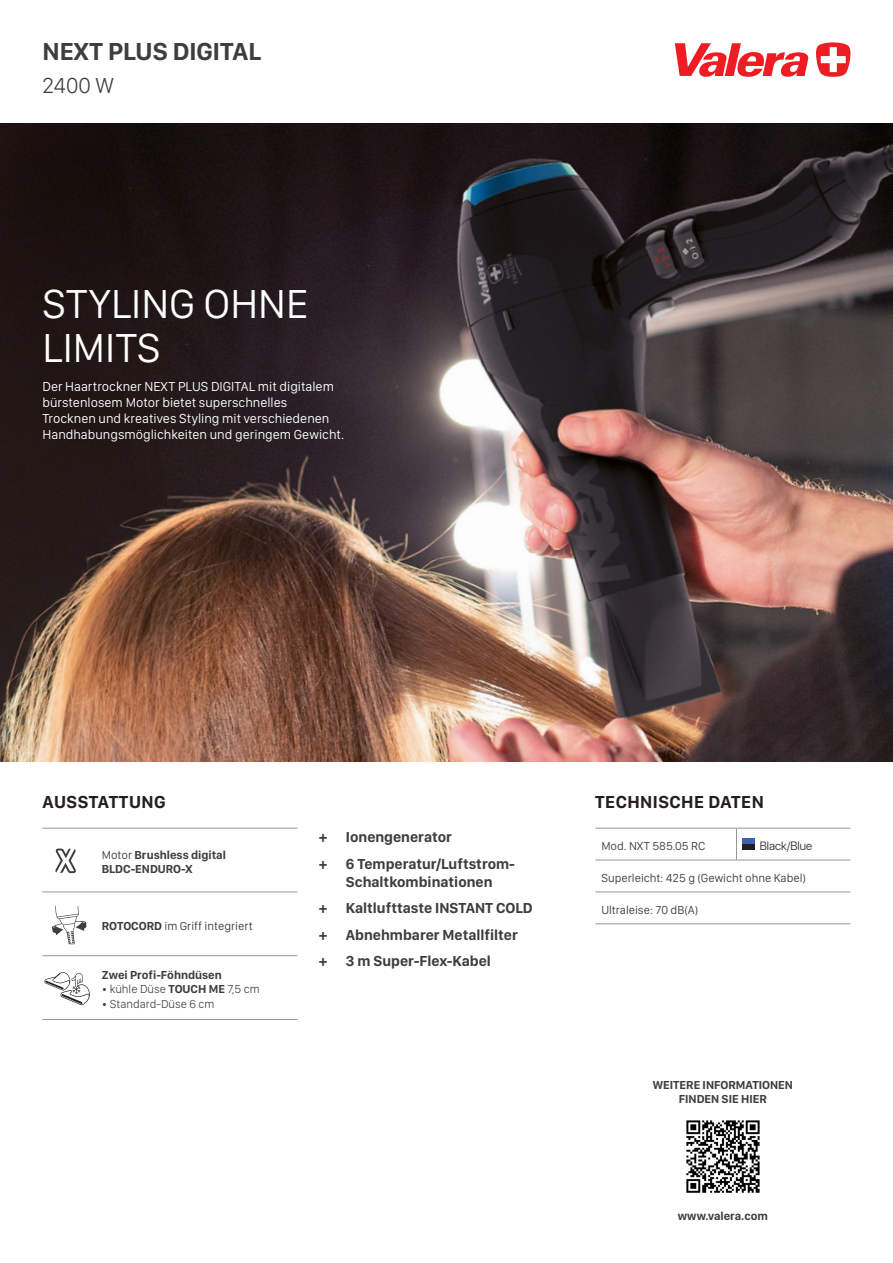
<style>
.page{position:relative;width:893px;height:1263px;background:#fff}
.page>*{position:absolute;margin:0;border:0;box-sizing:border-box;transform-origin:0 0}
.t1{font:42px/43.8px "SF Compact Display";color:#fff}
.t2{font:700 25.5px "SF Compact Display";color:#3e3e3f}
.t3{font:300 22.5px "SF Compact Display";color:#3e3e3f}
.Heading_1_-_left{font:700 18px "SF Compact Display";letter-spacing:.025em;color:#231f20}
.t4{font:700 15px/18px "SF Compact Display";color:#3e3e3f;text-align:center}
.Body_text_1_-_left{font:13.5px/16.2px "SF Compact Display";color:#fff}
.Body_text_1_-_left-2{font:700 12px "SF Compact Display";color:#3e3e3f}
.Body_text_1_-_left-3{font:12px "SF Compact Display";color:#3e3e3f}
.Body_text_1_-_left-4{font:300 12px "SF Compact Display";color:#3e3e3f}
.Small_Body_Text_left{font:300 12px "SF Pro Display";color:#231f20}
.s1{font-weight:400}
.s2{font-weight:700}
</style>
<div class="page">
<img style="left:0;top:123px;width:893px;height:638px">
<svg style="left:675px;top:43px;width:133px;height:34px"></svg>
<svg style="left:816px;top:42px;width:35px;height:35px"></svg>
<hr style="left:42px;top:828px;width:255px;height:1px;background:#939598">
<hr style="left:42px;top:892px;width:255px;height:1px;background:#939598">
<hr style="left:42px;top:955px;width:255px;height:1px;background:#939598">
<hr style="left:42px;top:1019px;width:255px;height:1px;background:#939598">
<svg style="left:45px;top:972px;width:45px;height:33px"></svg>
<svg style="left:55px;top:848px;width:21px;height:25px"></svg>
<svg style="left:52px;top:906px;width:34px;height:38px"></svg>
<hr style="left:595px;top:828px;width:141px;height:1px;background:#939598">
<hr style="left:736px;top:828px;width:114px;height:1px;background:#939598">
<hr style="left:736px;top:828px;width:1px;height:32px;background:#939598">
<hr style="left:595px;top:860px;width:141px;height:1px;background:#939598">
<hr style="left:736px;top:860px;width:114px;height:1px;background:#939598">
<hr style="left:595px;top:892px;width:141px;height:1px;background:#939598">
<hr style="left:736px;top:892px;width:114px;height:1px;background:#939598">
<hr style="left:595px;top:923px;width:141px;height:1px;background:#939598">
<hr style="left:736px;top:923px;width:114px;height:1px;background:#939598">
<div style="left:742px;top:838px;width:13px;height:12px;background:#231f20"></div>
<div style="left:742px;top:838px;width:13px;height:6px;background:#3c62ae"></div>
<img style="left:686px;top:1120px;width:74px;height:73px">
<p class="t2" style="left:43px;top:36px;width:220px">NEXT PLUS DIGITAL</p>
<p class="t3" style="left:42px;top:72px;width:73px">2400 W</p>
<p class="t1" style="left:43px;top:285px;width:267px">STYLING OHNE<br>LIMITS</p>
<p class="Body_text_1_-_left" style="left:43px;top:379px;width:303px">Der Haartrockner NEXT PLUS DIGITAL mit digitalem bürstenlosem Motor bietet superschnelles<br>Trocknen und kreatives Styling mit verschiedenen Handhabungsmöglichkeiten und geringem Gewicht.</p>
<p class="Heading_1_-_left" style="left:43px;top:791px;width:125px">AUSSTATTUNG</p>
<p class="Body_text_1_-_left-2" style="left:102px;top:847px;width:126px"><span class="s1">Motor</span> Brushless digital</p>
<p class="Body_text_1_-_left-2" style="left:102px;top:861px;width:92px">BLDC-ENDURO-X</p>
<p class="Body_text_1_-_left-3" style="left:102px;top:918px;width:152px"><span class="s2">ROTOCORD</span> im Griff integriert</p>
<p class="Body_text_1_-_left-2" style="left:102px;top:967px;width:122px">Zwei Profi-Föhndüsen</p>
<p class="Body_text_1_-_left-4" style="left:102px;top:982px;width:159px">• kühle Düse <span class="s2">TOUCH ME</span> 7,5 cm</p>
<p class="Body_text_1_-_left-4" style="left:102px;top:996px;width:114px">• Standard-Düse 6 cm</p>
<p class="t4" style="left:319px;top:829px;width:134px">+ Ionengenerator</p>
<p class="t4" style="left:319px;top:856px;width:198px">+ 6 Temperatur/Luftstrom-<br>Schaltkombinationen</p>
<p class="t4" style="left:319px;top:900px;width:215px">+ Kaltlufttaste INSTANT COLD</p>
<p class="t4" style="left:319px;top:927px;width:200px">+ Abnehmbarer Metallfilter</p>
<p class="t4" style="left:319px;top:953px;width:174px">+ 3 m Super-Flex-Kabel</p>
<p class="Heading_1_-_left" style="left:595px;top:791px;width:170px">TECHNISCHE DATEN</p>
<p class="Body_text_1_-_left-3" style="left:601px;top:838px;width:106px">Mod. NXT 585.05 RC</p>
<p class="Small_Body_Text_left" style="left:760px;top:837px;width:54px">Black/Blue</p>
<p class="Body_text_1_-_left-3" style="left:601px;top:870px;width:206px">Superleicht: 425 g (Gewicht ohne Kabel)</p>
<p class="Body_text_1_-_left-3" style="left:601px;top:902px;width:98px">Ultraleise: 70 dB(A)</p>
<p class="Body_text_1_-_left-2" style="left:653px;top:1077px;width:142px">WEITERE INFORMATIONEN</p>
<p class="Body_text_1_-_left-2" style="left:679px;top:1091px;width:89px">FINDEN SIE HIER</p>
<p class="Body_text_1_-_left-2" style="left:678px;top:1209px;width:92px">www.valera.com</p>
</div>
